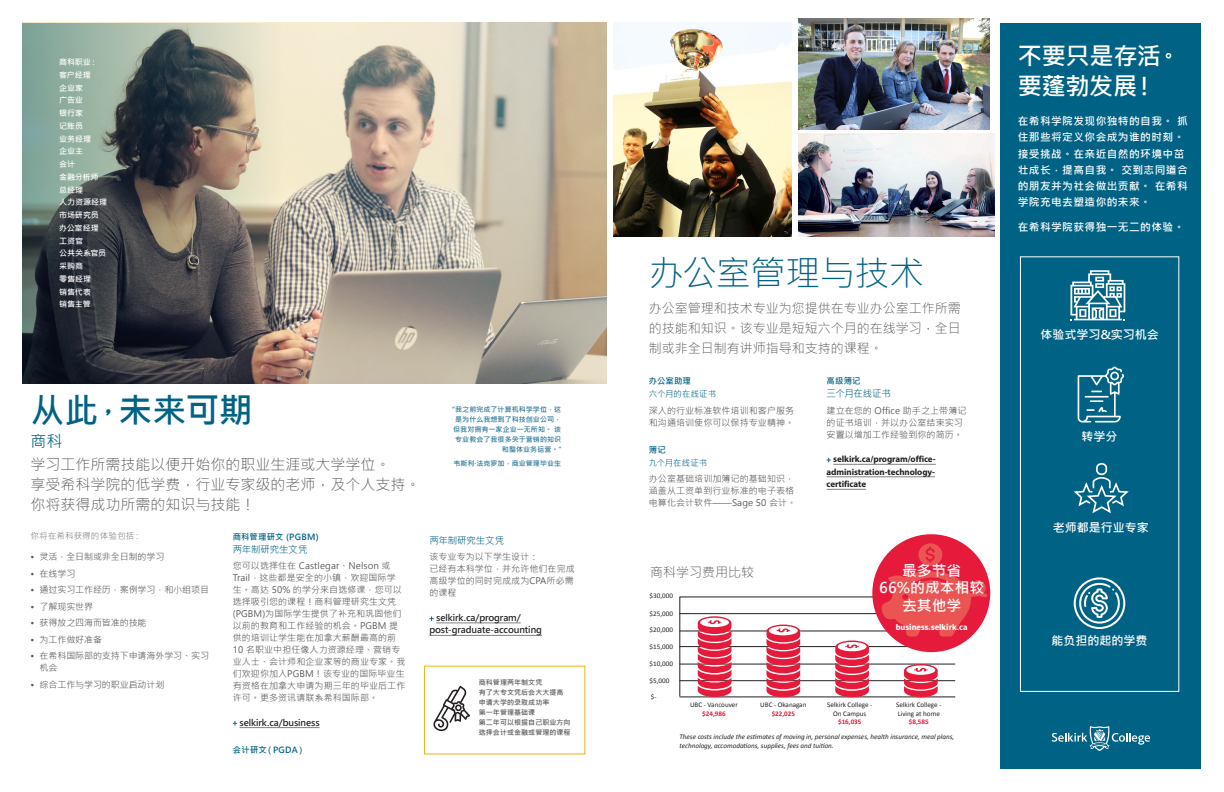
<style>
.page{position:relative;width:1224px;height:792px;background:#fff}
.page>*{position:absolute;margin:0;border:0;box-sizing:border-box;transform-origin:0 0}
.Program_Heading_01{font:35px "Microsoft Jheng Hei UI Light";letter-spacing:-.015em;color:#006385}
.Program_Heading_01-2{font:34px "Microsoft Jheng Hei UI Bold";letter-spacing:-.01em;color:#006385}
.Heading_04{font:24.2px/29.4px "Microsoft Jheng Hei UI Bold";letter-spacing:-.015em;color:#fff}
.Program_Heading_01-3{font:16px "Microsoft Jheng Hei UI Regular";color:#006385}
.Programs_intro{font:15px/20px "Microsoft Jheng Hei UI Light";color:#57585a}
.Program_Heading_01-4{font:14.8px/17.4px "Microsoft Jheng Hei UI Bold";color:#fff;text-align:center}
.Programs_intro-2{font:13px/20px "Microsoft Jheng Hei UI Light";color:#57585a;text-align:justify}
.t1{font:12px "Microsoft Jheng Hei UI Bold";color:#fff}
.Body_copy{font:10.7px/16.1px "Microsoft Jheng Hei UI Bold";letter-spacing:.04em;color:#fff}
.Program_Heading_02{font:9.6px "Microsoft Jheng Hei UI Regular";letter-spacing:-.015em;color:#006385}
.Program_Heading_02-2{font:9.6px "Microsoft Jheng Hei UI Regular";letter-spacing:-.035em;color:#006385}
.Body_copy-2{font:9px/12px "Microsoft Jheng Hei UI Regular";letter-spacing:.01em;color:#57585a}
.Body_copy-3{font:9px/12px "Microsoft Jheng Hei UI Regular";letter-spacing:-.01em;color:#57585a}
.Story_Body{font:700 9px/12.5px "Myriad Pro";letter-spacing:-.01em;color:#231f20;text-align:justify}
.Story_Body-2{font:9px/12.5px "Microsoft Jheng Hei UI Bold";letter-spacing:-.01em;color:#231f20}
.Program_Heading_01-5{font:800 8.8px "Milo OT";color:#fff}
.Program_Heading_02-3{font:8.5px "Microsoft Jheng Hei UI Bold";letter-spacing:.03em;color:#006385}
.Program_Heading_02-4{font:8.5px/13px "Microsoft Jheng Hei UI Regular";letter-spacing:.015em;color:#006385}
.Program_Heading_02-5{font:8.5px "Microsoft Jheng Hei UI Regular";letter-spacing:.02em;color:#808285}
.Careers_List{font:8px "Microsoft Jheng Hei UI Bold";letter-spacing:-.005em;color:#fff}
.t2{font:7.1px/8.5px "Calibri";color:#231f20;text-align:center}
.t3{font:italic 7.1px/8.5px "Calibri";color:#231f20}
.Body_copy-4{font:7px/10px "Microsoft Jheng Hei UI Bold";letter-spacing:.01em;color:#2c7696;text-align:right}
.Body_copy-5{font:7px/10px "Microsoft Jheng Hei UI Bold";letter-spacing:.01em;color:#57585a}
.s1{font-family:"Microsoft Jheng Hei UI Bold"}
.s2{font-weight:700;color:#e61b3b}
</style>
<div class="page">
<img style="left:22px;top:22px;width:584px;height:361px">
<img style="left:613px;top:22px;width:178px;height:214px">
<img style="left:798px;top:134px;width:196px;height:102px">
<hr style="left:680px;top:697px;width:275px;height:1px;background:#231f20">
<div style="left:872px;top:534px;width:118px;height:118px;background:#e61b3b;border-radius:50%"></div>
<svg style="left:679px;top:543px;width:308px;height:154px"></svg>
<div style="left:1001px;top:23px;width:200px;height:746px;background:#006385"></div>
<svg style="left:1052px;top:726px;width:98px;height:25px"></svg>
<svg style="left:1074px;top:577px;width:51px;height:52px"></svg>
<div style="left:1020px;top:256px;width:159px;height:436px;border:1px solid #fff"></div>
<svg style="left:1070px;top:270px;width:55px;height:50px"></svg>
<svg style="left:1078px;top:367px;width:46px;height:56px"></svg>
<svg style="left:1073px;top:463px;width:56px;height:51px"></svg>
<hr style="left:240px;top:727px;width:80px;height:1px;background:#808285">
<svg style="left:233px;top:721px;width:4px;height:5px"></svg>
<svg style="left:433px;top:686px;width:37px;height:45px"></svg>
<hr style="left:833px;top:464px;width:103px;height:1px;background:#808285">
<hr style="left:827px;top:477px;width:108px;height:1px;background:#808285">
<hr style="left:827px;top:489px;width:39px;height:1px;background:#808285">
<svg style="left:827px;top:458px;width:4px;height:4px"></svg>
<img style="left:798px;top:18px;width:192px;height:111px">
<svg style="left:22px;top:23px;width:260px;height:360px;background:#646864"></svg>
<hr style="left:436px;top:623px;width:85px;height:1px;background:#808285">
<hr style="left:429px;top:635px;width:113px;height:1px;background:#808285">
<svg style="left:429px;top:616px;width:5px;height:5px"></svg>
<p class="Careers_List" style="left:59px;top:57px;width:40px">商科职业：</p>
<p class="Careers_List" style="left:59px;top:70px;width:33px">客户经理</p>
<p class="Careers_List" style="left:59px;top:83px;width:26px">企业家</p>
<p class="Careers_List" style="left:59px;top:95px;width:25px">广告业</p>
<p class="Careers_List" style="left:59px;top:108px;width:25px">银行家</p>
<p class="Careers_List" style="left:59px;top:121px;width:26px">记账员</p>
<p class="Careers_List" style="left:59px;top:134px;width:33px">业务经理</p>
<p class="Careers_List" style="left:59px;top:146px;width:25px">企业主</p>
<p class="Careers_List" style="left:59px;top:159px;width:18px">会计</p>
<p class="Careers_List" style="left:59px;top:172px;width:41px">金融分析师</p>
<p class="Careers_List" style="left:59px;top:185px;width:25px">总经理</p>
<p class="Careers_List" style="left:59px;top:197px;width:49px">人力资源经理</p>
<p class="Careers_List" style="left:59px;top:210px;width:41px">市场研究员</p>
<p class="Careers_List" style="left:59px;top:223px;width:41px">办公室经理</p>
<p class="Careers_List" style="left:59px;top:236px;width:25px">工资官</p>
<p class="Careers_List" style="left:59px;top:248px;width:49px">公共关系官员</p>
<p class="Careers_List" style="left:59px;top:261px;width:25px">采购商</p>
<p class="Careers_List" style="left:59px;top:274px;width:33px">零售经理</p>
<p class="Careers_List" style="left:59px;top:287px;width:33px">销售代表</p>
<p class="Careers_List" style="left:59px;top:300px;width:33px">销售主管</p>
<p class="Program_Heading_01-2" style="left:31px;top:389px;width:224px">从此，未来可期</p>
<p class="Program_Heading_01-3" style="left:31px;top:431px;width:33px">商科</p>
<p class="Programs_intro" style="left:31px;top:454px;width:392px">学习工作所需技能以便开始你的职业生涯或大学学位。<br>享受希科学院的低学费，行业专家级的老师，及个人支持。你将获得成功所需的知识与技能！</p>
<p class="Program_Heading_02-5" style="left:31px;top:531px;width:113px">你将在希科获得的体验包括：</p>
<p class="Body_copy-3" style="left:31px;top:551px;width:135px">• 灵活，全日制或非全日制的学习</p>
<p class="Body_copy-2" style="left:31px;top:567px;width:46px">• 在线学习</p>
<p class="Body_copy-3" style="left:31px;top:584px;width:180px">• 通过实习工作经历，案例学习，和小组项目</p>
<p class="Body_copy-2" style="left:31px;top:600px;width:64px">• 了解现实世界</p>
<p class="Body_copy-3" style="left:31px;top:617px;width:118px">• 获得放之四海而皆准的技能</p>
<p class="Body_copy-3" style="left:31px;top:633px;width:73px">• 为工作做好准备</p>
<p class="Body_copy-3" style="left:40px;top:650px;width:171px;text-indent:-9px">• 在希科国际部的支持下申请海外学习、实习机会</p>
<p class="Body_copy-3" style="left:31px;top:678px;width:135px">• 综合工作与学习的职业启动计划</p>
<p class="Program_Heading_02-3" style="left:233px;top:531px;width:88px">商科管理研文 (PGBM)</p>
<p class="Program_Heading_02" style="left:233px;top:543px;width:76px">两年制研究生文凭</p>
<p class="Body_copy-2" style="left:233px;top:560px;width:174px">您可以选择住在 Castlegar、Nelson 或<br>Trail，这些都是安全的小镇，欢迎国际学生。高达 50% 的学分来自选修课，您可以选择吸引您的课程！商科管理研究生文凭(PGBM)为国际学生提供了补充和巩固他们以前的教育和工作经验的机会。PGBM 提供的培训让学生能在加拿大薪酬最高的前<br>10 名职业中担任像人力资源经理、营销专业人士、会计师和企业家等的商业专家。我们欢迎你加入PGBM！该专业的国际毕业生有资格在加拿大申请为期三年的毕业后工作许可。更多资讯请联系希科国际部。</p>
<p class="Story_Body-2" style="left:240px;top:716px;width:82px">selkirk.ca/business</p>
<p class="Program_Heading_02-3" style="left:233px;top:744px;width:74px">会计研文（PGDA）</p>
<p class="Body_copy-4" style="left:452px;top:404px;width:110px">“我之前完成了计算机科学学位，这是为什么我想到了科技创业公司，但我对拥有一家企业一无所知。 该专业教会了我很多关于营销的知识和整体业务运营。”</p>
<p class="Body_copy-4" style="left:453px;top:459px;width:109px">韦斯利·法克罗加，商业管理毕业生</p>
<p class="Program_Heading_02" style="left:429px;top:534px;width:76px">两年制研究生文凭</p>
<p class="Body_copy-2" style="left:429px;top:551px;width:110px">该专业专为以下学生设计：</p>
<p class="Body_copy-2" style="left:429px;top:563px;width:147px;text-align:justify">已经有本科学位，并允许他们在完成高级学位的同时完成成为CPA所必需的课程</p>
<p class="Story_Body-2" style="left:429px;top:611px;width:114px;text-indent:7px">selkirk.ca/program/ post-graduate-accounting</p>
<p class="Body_copy-5" style="left:479px;top:677px;width:65px">商科管理两年制文凭</p>
<p class="Body_copy-5" style="left:479px;top:687px;width:86px">有了大专文凭后会大大提高</p>
<p class="Body_copy-5" style="left:479px;top:697px;width:72px">申请大学的录取成功率</p>
<p class="Body_copy-5" style="left:479px;top:707px;width:58px">第一年管理基础课</p>
<p class="Body_copy-5" style="left:479px;top:717px;width:93px">第二年可以根据自己职业方向选择会计或金融或管理的课程</p>
<p class="Program_Heading_01" style="left:649px;top:251px;width:277px">办公室管理与技术</p>
<p class="Programs_intro-2" style="left:649px;top:298px;width:313px">办公室管理和技术专业为您提供在专业办公室工作所需的技能和知识。该专业是短短六个月的在线学习，全日制或非全日制有讲师指导和支持的课程。</p>
<p class="Program_Heading_02-4" style="left:649px;top:375px;width:69px"><span class="s1">办公室助理<br></span>六个月的在线证书</p>
<p class="Body_copy-2" style="left:649px;top:405px;width:147px">深入的行业标准软件培训和客户服务和沟通培训使你可以保持专业精神。</p>
<p class="Program_Heading_02-3" style="left:649px;top:444px;width:18px">簿记</p>
<p class="Program_Heading_02-4" style="left:649px;top:456px;width:60px">九个月在线证书</p>
<p class="Body_copy-2" style="left:649px;top:473px;width:149px">办公室基础培训加簿记的基础知识，涵盖从工资单到行业标准的电子表格电算化会计软件——Sage 50 会计。</p>
<p class="Program_Heading_02-3" style="left:827px;top:376px;width:36px">高级簿记</p>
<p class="Program_Heading_02-2" style="left:827px;top:388px;width:66px">三个月在线证书</p>
<p class="Body_copy-2" style="left:827px;top:405px;width:141px">建立在您的 Office 助手之上带簿记的证书培训，并以办公室结束实习安置以增加工作经验到你的简历。</p>
<p class="Story_Body" style="left:827px;top:453px;width:111px;text-indent:7px">selkirk.ca/program/office&shy;administration-technology&shy;certificate</p>
<p class="Programs_intro-2" style="left:650px;top:562px;width:105px">商科学习费用比较</p>
<p class="t2" style="left:650px;top:592px;width:25px">$30,000</p>
<p class="t2" style="left:650px;top:610px;width:25px">$25,000</p>
<p class="t2" style="left:650px;top:626px;width:25px">$20,000</p>
<p class="t2" style="left:650px;top:643px;width:25px">$15,000</p>
<p class="t2" style="left:650px;top:659px;width:25px">$10,000</p>
<p class="t2" style="left:650px;top:676px;width:21px">$5,000</p>
<p class="t2" style="left:651px;top:692px;width:7px">$-</p>
<p class="Program_Heading_01-4" style="left:879px;top:562px;width:106px">最多节省<br>66%的成本相较去其他学</p>
<p class="Program_Heading_01-5" style="left:896px;top:622px;width:73px">business.selkirk.ca</p>
<p class="t2" style="left:690px;top:700px;width:49px">UBC - Vancouver <span class="s2">$24,986</span></p>
<p class="t2" style="left:760px;top:700px;width:48px">UBC - Okanagan <span class="s2">$22,025</span></p>
<p class="t2" style="left:827px;top:700px;width:47px">Selkirk College -<br>On Campus <span class="s2">$16,035</span></p>
<p class="t2" style="left:896px;top:700px;width:47px">Selkirk College -<br>Living at home <span class="s2">$8,585</span></p>
<p class="t3" style="left:680px;top:732px;width:276px">These costs include the estimates of moving in, personal expenses, health insurance, meal plans, technology, accomodations, supplies, fees and tuition.</p>
<p class="Heading_04" style="left:1018px;top:42px;width:164px">不要只是存活。要蓬勃发展！</p>
<p class="Body_copy" style="left:1018px;top:113px;width:172px">在希科学院发现你独特的自我。 抓住那些将定义你会成为谁的时刻。接受挑战。在亲近自然的环境中茁壮成长，提高自我。 交到志同道合的朋友并为社会做出贡献。 在希科学院充电去塑造你的未来。</p>
<p class="Body_copy" style="left:1018px;top:219px;width:168px">在希科学院获得独一无二的体验。</p>
<p class="t1" style="left:1040px;top:327px;width:120px">体验式学习&amp;实习机会</p>
<p class="t1" style="left:1082px;top:429px;width:37px">转学分</p>
<p class="t1" style="left:1053px;top:520px;width:97px">老师都是行业专家</p>
<p class="t1" style="left:1052px;top:633px;width:97px">能负担的起的学费</p>
</div>
